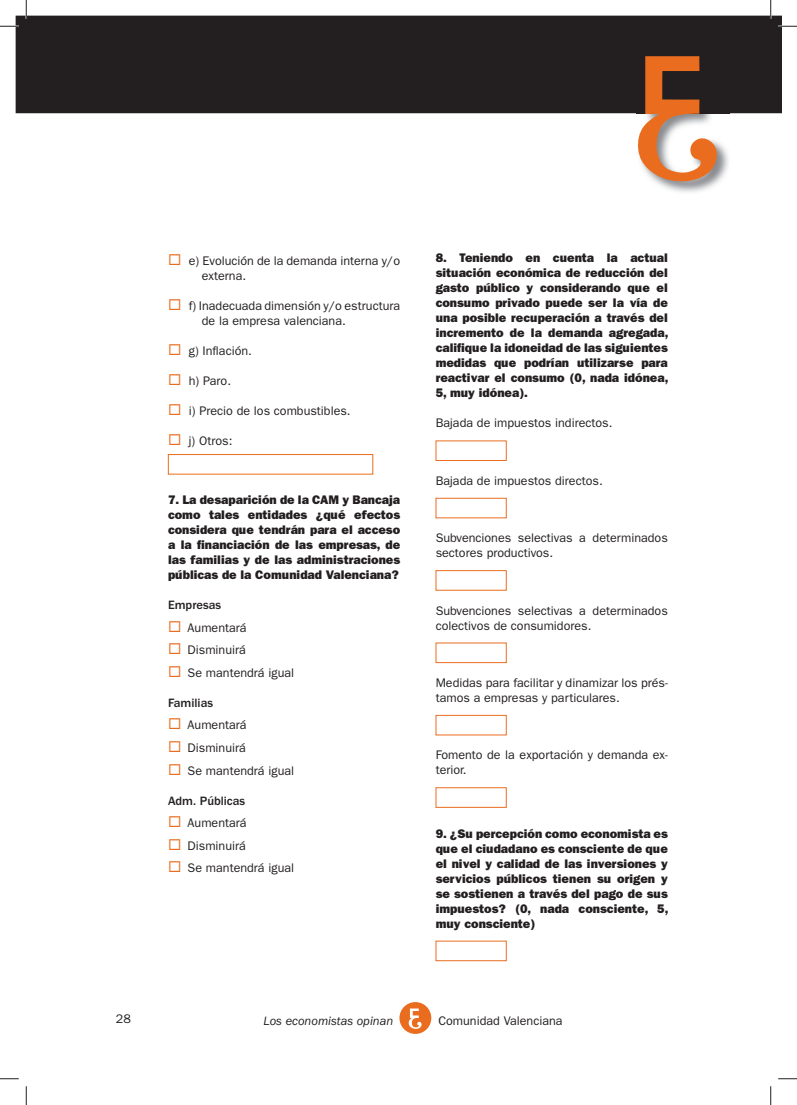
<style>
.page{position:relative;width:797px;height:1105px;background:#fff}
.page>*{position:absolute;margin:0;border:0;box-sizing:border-box;transform-origin:0 0}
.t1{font:800 12.5px/15px "Franklin Gothic LT";color:#231f20;text-align:justify}
.t2{font:12.5px/15px "Franklin Gothic LT";color:#231f20}
.t3{font:500 12.5px "Franklin Gothic LT";color:#231f20}
.t4{font:italic 12.5px "Franklin Gothic LT";color:#231f20}
.s1{color:#ea6d1f}
</style>
<div class="page">
<svg style="left:399px;top:1002px;width:32px;height:32px"></svg>
<div style="left:16px;top:16px;width:765px;height:97px;background:#231f20"></div>
<img style="left:637px;top:55px;width:92px;height:138px">
<img style="left:718px;top:112px;width:11px;height:2px">
<svg style="left:637px;top:56px;width:81px;height:126px"></svg>
<div style="left:168px;top:454px;width:205px;height:20px;border:1px solid #ea6d1f"></div>
<div style="left:435px;top:441px;width:71px;height:20px;border:1px solid #ea6d1f"></div>
<div style="left:435px;top:498px;width:71px;height:20px;border:1px solid #ea6d1f"></div>
<div style="left:435px;top:570px;width:71px;height:20px;border:1px solid #ea6d1f"></div>
<div style="left:435px;top:643px;width:71px;height:20px;border:1px solid #ea6d1f"></div>
<div style="left:435px;top:715px;width:71px;height:20px;border:1px solid #ea6d1f"></div>
<div style="left:435px;top:787px;width:71px;height:21px;border:1px solid #ea6d1f"></div>
<div style="left:435px;top:941px;width:71px;height:20px;border:1px solid #ea6d1f"></div>
<svg style="left:0;top:25px;width:19px;height:2px"></svg>
<svg style="left:778px;top:25px;width:19px;height:2px"></svg>
<svg style="left:0;top:1078px;width:19px;height:1px"></svg>
<svg style="left:778px;top:1078px;width:19px;height:1px"></svg>
<svg style="left:25px;top:0;width:2px;height:19px"></svg>
<svg style="left:25px;top:1086px;width:2px;height:19px"></svg>
<svg style="left:770px;top:0;width:1px;height:19px"></svg>
<svg style="left:770px;top:1086px;width:1px;height:19px"></svg>
<p class="t2" style="left:202px;top:254px;width:200px;text-indent:-34px"><span class="s1">◻</span> e) Evolución de la demanda interna y/o externa.</p>
<p class="t2" style="left:202px;top:299px;width:200px;text-indent:-34px"><span class="s1">◻</span> f) Inadecuada dimensión y/o estructura de la empresa valenciana.</p>
<p class="t2" style="left:168px;top:344px;width:85px"><span class="s1">◻</span> g) Inflación.</p>
<p class="t2" style="left:168px;top:374px;width:65px"><span class="s1">◻</span> h) Paro.</p>
<p class="t2" style="left:168px;top:404px;width:184px"><span class="s1">◻</span> i) Precio de los combustibles.</p>
<p class="t2" style="left:168px;top:434px;width:66px"><span class="s1">◻</span> j) Otros:</p>
<p class="t1" style="left:168px;top:494px;width:234px">7. La desaparición de la CAM y Bancaja como tales entidades ¿qué efectos considera que tendrán para el acceso a la financiación de las empresas, de las familias y de las administraciones públicas de la Comunidad Valenciana?</p>
<p class="t3" style="left:168px;top:600px;width:55px">Empresas</p>
<p class="t2" style="left:168px;top:621px;width:80px"><span class="s1">◻</span> Aumentará</p>
<p class="t2" style="left:168px;top:644px;width:79px"><span class="s1">◻</span> Disminuirá</p>
<p class="t2" style="left:168px;top:666px;width:128px"><span class="s1">◻</span> Se mantendrá igual</p>
<p class="t3" style="left:168px;top:698px;width:47px">Familias</p>
<p class="t2" style="left:168px;top:719px;width:80px"><span class="s1">◻</span> Aumentará</p>
<p class="t2" style="left:168px;top:741px;width:79px"><span class="s1">◻</span> Disminuirá</p>
<p class="t2" style="left:168px;top:764px;width:128px"><span class="s1">◻</span> Se mantendrá igual</p>
<p class="t3" style="left:168px;top:795px;width:79px">Adm. Públicas</p>
<p class="t2" style="left:168px;top:816px;width:80px"><span class="s1">◻</span> Aumentará</p>
<p class="t2" style="left:168px;top:839px;width:79px"><span class="s1">◻</span> Disminuirá</p>
<p class="t2" style="left:168px;top:861px;width:128px"><span class="s1">◻</span> Se mantendrá igual</p>
<p class="t1" style="left:435px;top:252px;width:234px">8. Teniendo en cuenta la actual situación económica de reducción del gasto público y considerando que el consumo privado puede ser la vía de una posible recuperación a través del incremento de la demanda agregada, califique la idoneidad de las siguientes medidas que podrían utilizarse para reactivar el consumo (0, nada idónea, 5, muy idónea).</p>
<p class="t2" style="left:435px;top:417px;width:178px">Bajada de impuestos indirectos.</p>
<p class="t2" style="left:435px;top:474px;width:169px">Bajada de impuestos directos.</p>
<p class="t2" style="left:435px;top:531px;width:234px">Subvenciones selectivas a determinados sectores productivos.</p>
<p class="t2" style="left:435px;top:604px;width:234px">Subvenciones selectivas a determinados colectivos de consumidores.</p>
<p class="t2" style="left:435px;top:676px;width:234px">Medidas para facilitar y dinamizar los prés&shy;tamos a empresas y particulares.</p>
<p class="t2" style="left:435px;top:748px;width:234px">Fomento de la exportación y demanda ex&shy;terior.</p>
<p class="t1" style="left:435px;top:827px;width:234px">9. ¿Su percepción como economista es que el ciudadano es consciente de que el nivel y calidad de las inversiones y servicios públicos tienen su origen y se sostienen a través del pago de sus impuestos? (0, nada consciente, 5, muy consciente)</p>
<p class="t2" style="left:116px;top:1012px;width:16px">28</p>
<p class="t4" style="left:263px;top:1014px;width:131px">Los economistas opinan</p>
<p class="t2" style="left:438px;top:1014px;width:126px">Comunidad Valenciana</p>
</div>
